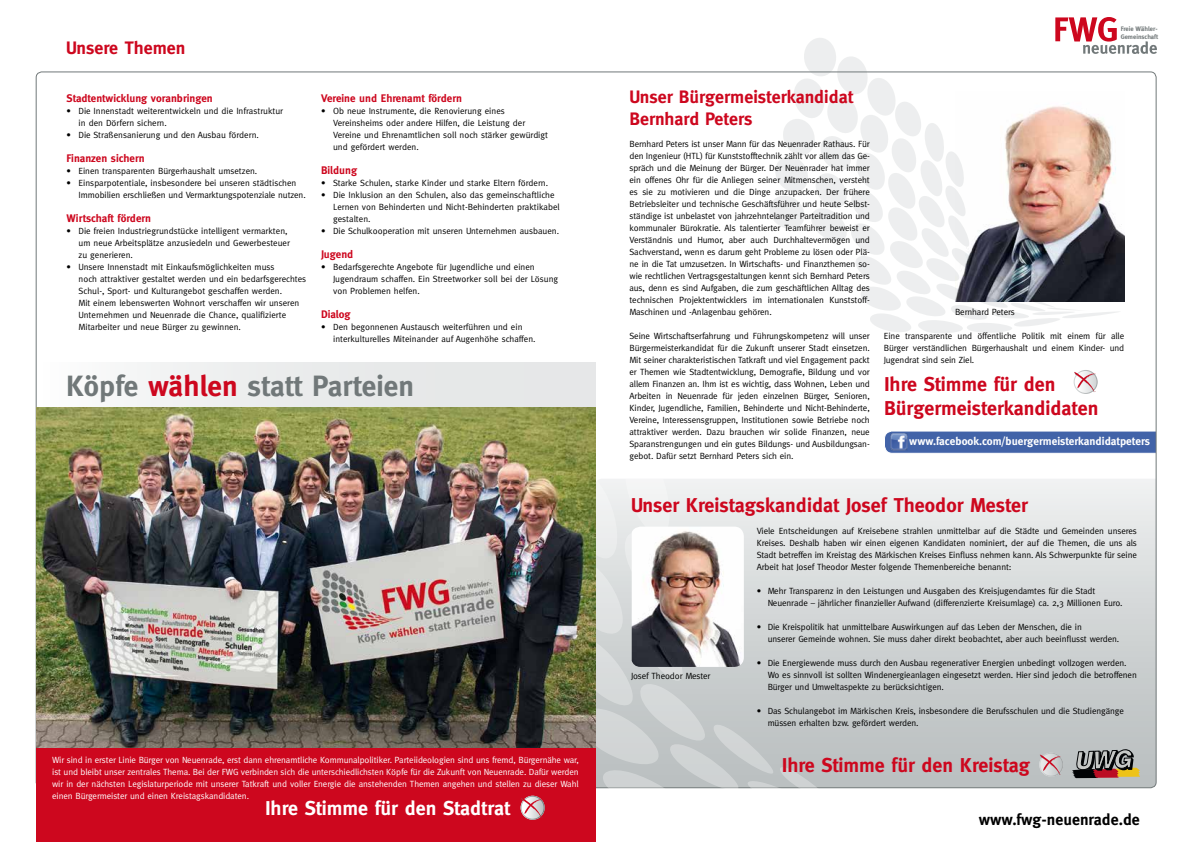
<style>
.page{position:relative;width:1191px;height:842px;background:#fff}
.page>*{position:absolute;margin:0;border:0;box-sizing:border-box;transform-origin:0 0}
.t1{font:700 29.3px "Meta";color:#717879}
.t2{font:700 20px/24px "Meta";color:#cd071e}
.t3{font:700 20px "Meta";color:#fff}
.t4{font:700 18px/21.6px "Meta";color:#cd071e}
.t5{font:700 16px "Meta";color:#000}
.t6{font:700 11.3px "Meta";color:#fff}
.t7{font:700 11px "Meta";color:#cd071e}
.t8{font:9px/12px "Meta";letter-spacing:-.005em;color:#000}
.t9{font:9px/12px "Meta";letter-spacing:-.01em;color:#fff;text-align:justify}
.t10{font:700 6.5px/7.8px "Meta";color:#717879}
.s1{color:#cd071e}
</style>
<div class="page">
<svg style="left:884px;top:430px;width:273px;height:24px;background:#5a76b2"></svg>
<img style="left:890px;top:434px;width:17px;height:16px">
<div style="left:25px;top:363px;width:570px;height:44px;background:linear-gradient(to right,#f9f9f9,#e1e3e3)"></div>
<svg style="left:1016px;top:479px;width:140px;height:309px;background:#d3d7d7"></svg>
<svg style="left:768px;top:17px;width:389px;height:317px"></svg>
<img style="left:36px;top:407px;width:559px;height:341px">
<svg style="left:1072px;top:728px;width:68px;height:61px;background:#9f9994"></svg>
<div style="left:36px;top:748px;width:559px;height:94px;background:#cd071e"></div>
<img style="left:287px;top:479px;width:729px;height:363px">
<div style="left:1039px;top:753px;width:23px;height:23px;background:#bdc2c3;border-radius:50%"></div>
<div style="left:1039px;top:753px;width:24px;height:24px;border:1px solid #fff;border-radius:50%"></div>
<svg style="left:1039px;top:754px;width:21px;height:21px"></svg>
<div style="left:1073px;top:370px;width:24px;height:24px;border:1px solid #fff;border-radius:50%"></div>
<svg style="left:1074px;top:372px;width:21px;height:20px"></svg>
<h3 class="t4" style="left:66px;top:37px;width:121px">Unsere Themen</h3>
<p class="t7" style="left:67px;top:91px;width:148px">Stadtentwicklung voranbringen</p>
<p class="t8" style="left:79px;top:104px;width:206px;text-indent:-12px">• Die Innenstadt weiterentwickeln und die Infrastruktur in den Dörfern sichern.</p>
<p class="t8" style="left:67px;top:128px;width:194px">• Die Straßensanierung und den Ausbau fördern.</p>
<p class="t7" style="left:67px;top:151px;width:80px">Finanzen sichern</p>
<p class="t8" style="left:67px;top:164px;width:192px">• Einen transparenten Bürgerhaushalt umsetzen.</p>
<p class="t8" style="left:79px;top:176px;width:229px;text-indent:-12px">• Einsparpotentiale, insbesondere bei unseren städtischen<br>Immobilien erschließen und Vermarktungspotenziale nutzen.</p>
<p class="t7" style="left:67px;top:211px;width:86px">Wirtschaft fördern</p>
<p class="t8" style="left:79px;top:224px;width:213px;text-indent:-12px">• Die freien Industriegrundstücke intelligent vermarkten, um neue Arbeitsplätze anzusiedeln und Gewerbesteuer zu generieren.</p>
<p class="t8" style="left:79px;top:260px;width:229px;text-indent:-12px">• Unsere Innenstadt mit Einkaufsmöglichkeiten muss<br>noch attraktiver gestaltet werden und ein bedarfsgerechtes Schul-, Sport- und Kulturangebot geschaffen werden.<br>Mit einem lebenswerten Wohnort verschaffen wir unseren Unternehmen und Neuenrade die Chance, qualifizierte Mitarbeiter und neue Bürger zu gewinnen.</p>
<p class="t7" style="left:321px;top:91px;width:142px">Vereine und Ehrenamt fördern</p>
<p class="t8" style="left:333px;top:104px;width:216px;text-indent:-12px">• Ob neue Instrumente, die Renovierung eines Vereinsheims oder andere Hilfen, die Leistung der Vereine und Ehrenamtlichen soll noch stärker gewürdigt und gefördert werden.</p>
<p class="t7" style="left:321px;top:163px;width:38px">Bildung</p>
<p class="t8" style="left:321px;top:176px;width:228px">• Starke Schulen, starke Kinder und starke Eltern fördern.</p>
<p class="t8" style="left:333px;top:188px;width:228px;text-indent:-12px">• Die Inklusion an den Schulen, also das gemeinschaftliche<br>Lernen von Behinderten und Nicht-Behinderten praktikabel gestalten.</p>
<p class="t8" style="left:321px;top:224px;width:239px">• Die Schulkooperation mit unseren Unternehmen ausbauen.</p>
<p class="t7" style="left:321px;top:247px;width:34px">Jugend</p>
<p class="t8" style="left:333px;top:260px;width:227px;text-indent:-12px">• Bedarfsgerechte Angebote für Jugendliche und einen<br>Jugendraum schaffen. Ein Streetworker soll bei der Lösung von Problemen helfen.</p>
<p class="t7" style="left:321px;top:307px;width:31px">Dialog</p>
<p class="t8" style="left:333px;top:320px;width:204px;text-indent:-12px">• Den begonnenen Austausch weiterführen und ein interkulturelles Miteinander auf Augenhöhe schaffen.</p>
<h1 class="t1" style="left:66px;top:369px;width:349px">Köpfe <span class="s1">wählen</span> statt Parteien</h1>
<p class="t9" style="left:52px;top:754px;width:528px">Wir sind in erster Linie Bürger von Neuenrade, erst dann ehrenamtliche Kommunalpolitiker. Parteiideologien sind uns fremd, Bürgernähe war, ist und bleibt unser zentrales Thema. Bei der FWG verbinden sich die unterschiedlichsten Köpfe für die Zukunft von Neuenrade. Dafür werden wir in der nächsten Legislaturperiode mit unserer Tatkraft und voller Energie die anstehenden Themen angehen und stellen zu dieser Wahl einen Bürgermeister und einen Kreistagskandidaten.</p>
<h2 class="t3" style="left:265px;top:797px;width:247px">Ihre Stimme für den Stadtrat</h2>
<p class="t10" style="left:1120px;top:25px;width:39px">Freie Wähler-<br>Gemeinschaft</p>
<h3 class="t4" style="left:629px;top:86px;width:225px">Unser Bürgermeisterkandidat<br>Bernhard Peters</h3>
<p class="t8" style="left:629px;top:138px;width:242px;text-align:justify">Bernhard Peters ist unser Mann für das Neuenrader Rathaus. Für den Ingenieur (HTL) für Kunststofftechnik zählt vor allem das Ge&shy;spräch und die Meinung der Bürger. Der Neuenrader hat immer ein offenes Ohr für die Anliegen seiner Mitmenschen, versteht es sie zu motivieren und die Dinge anzupacken. Der frühere Betriebsleiter und technische Geschäftsführer und heute Selbst&shy;ständige ist unbelastet von jahrzehntelanger Parteitradition und kommunaler Bürokratie. Als talentierter Teamführer beweist er Verständnis und Humor, aber auch Durchhaltevermögen und Sachverstand, wenn es darum geht Probleme zu lösen oder Plä&shy;ne in die Tat umzusetzen. In Wirtschafts- und Finanzthemen so&shy;wie rechtlichen Vertragsgestaltungen kennt sich Bernhard Peters aus, denn es sind Aufgaben, die zum geschäftlichen Alltag des technischen Projektentwicklers im internationalen Kunststoff-Maschinen und -Anlagenbau gehören.</p>
<p class="t8" style="left:629px;top:330px;width:242px;text-align:justify">Seine Wirtschaftserfahrung und Führungskompetenz will unser Bürgermeisterkandidat für die Zukunft unserer Stadt einsetzen.<br>Mit seiner charakteristischen Tatkraft und viel Engagement packt er Themen wie Stadtentwicklung, Demografie, Bildung und vor allem Finanzen an. Ihm ist es wichtig, dass Wohnen, Leben und Arbeiten in Neuenrade für jeden einzelnen Bürger, Senioren, Kinder, Jugendliche, Familien, Behinderte und Nicht-Behinderte, Vereine, Interessensgruppen, Institutionen sowie Betriebe noch attraktiver werden. Dazu brauchen wir solide Finanzen, neue Sparanstrengungen und ein gutes Bildungs- und Ausbildungsan&shy;gebot. Dafür setzt Bernhard Peters sich ein.</p>
<p class="t8" style="left:884px;top:330px;width:242px;text-align:justify">Eine transparente und öffentliche Politik mit einem für alle Bürger verständlichen Bürgerhaushalt und einem Kinder- und Jugendrat sind sein Ziel.</p>
<p class="t8" style="left:955px;top:306px;width:61px">Bernhard Peters</p>
<h2 class="t2" style="left:884px;top:371px;width:216px">Ihre Stimme für den<br>Bürgermeisterkandidaten</h2>
<p class="t6" style="left:909px;top:435px;width:242px">www.facebook.com/buergermeisterkandidatpeters</p>
<h2 class="t2" style="left:631px;top:493px;width:398px">Unser Kreistagskandidat Josef Theodor Mester</h2>
<p class="t8" style="left:631px;top:670px;width:81px">Josef Theodor Mester</p>
<p class="t8" style="left:756px;top:524px;width:382px;text-align:justify">Viele Entscheidungen auf Kreisebene strahlen unmittelbar auf die Städte und Gemeinden unseres Kreises. Deshalb haben wir einen eigenen Kandidaten nominiert, der auf die Themen, die uns als Stadt betreffen im Kreistag des Märkischen Kreises Einfluss nehmen kann. Als Schwerpunkte für seine Arbeit hat Josef Theodor Mester folgende Themenbereiche benannt:</p>
<p class="t8" style="left:767px;top:584px;width:356px;text-indent:-11px">• Mehr Transparenz in den Leistungen und Ausgaben des Kreisjugendamtes für die Stadt<br>Neuenrade – jährlicher finanzieller Aufwand (differenzierte Kreisumlage) ca. 2,3 Millionen Euro.</p>
<p class="t8" style="left:767px;top:620px;width:353px;text-indent:-11px">• Die Kreispolitik hat unmittelbare Auswirkungen auf das Leben der Menschen, die in<br>unserer Gemeinde wohnen. Sie muss daher direkt beobachtet, aber auch beeinflusst werden.</p>
<p class="t8" style="left:767px;top:656px;width:371px;text-indent:-11px">• Die Energiewende muss durch den Ausbau regenerativer Energien unbedingt vollzogen werden.<br>Wo es sinnvoll ist sollten Windenergieanlagen eingesetzt werden. Hier sind jedoch die betroffenen<br>Bürger und Umweltaspekte zu berücksichtigen.</p>
<p class="t8" style="left:767px;top:704px;width:358px;text-indent:-11px">• Das Schulangebot im Märkischen Kreis, insbesondere die Berufsschulen und die Studiengänge müssen erhalten bzw. gefördert werden.</p>
<h2 class="t2" style="left:782px;top:753px;width:250px">Ihre Stimme für den Kreistag</h2>
<h3 class="t5" style="left:978px;top:810px;width:163px">www.fwg-neuenrade.de</h3>
</div>
